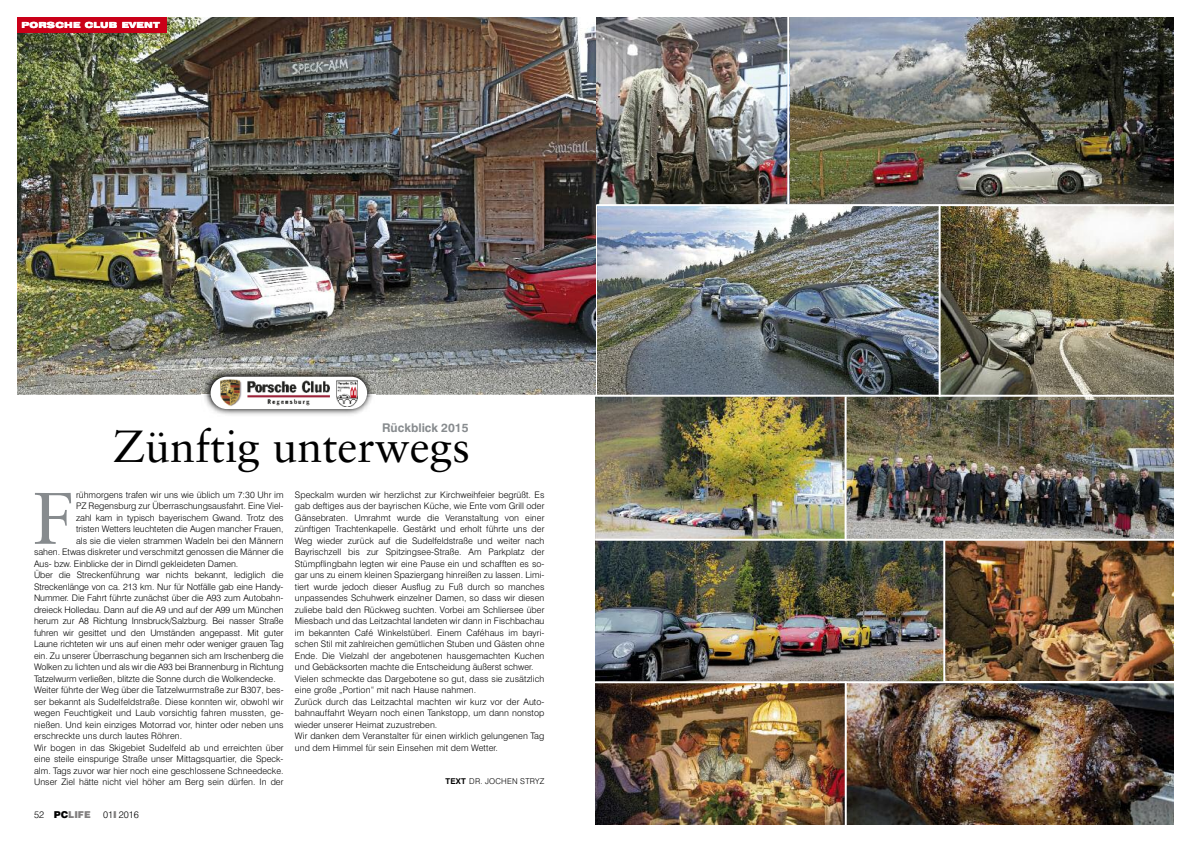
<style>
.page{position:relative;width:1191px;height:842px;background:#fff}
.page>*{position:absolute;margin:0;border:0;box-sizing:border-box;transform-origin:0 0}
.t1{font:73.1px "Sabon";color:#878b8e}
.t2{font:45px "Sabon";color:#000}
.t3{font:700 12px "Swiss 721 BT";color:#878b8e}
.t4{font:900 9.5px "Swiss 721 BT";color:#828080}
.t5{font:300 9.5px "Swiss 721 BT";color:#000}
.t6{font:300 9px/11.5px "Swiss 721 BT";letter-spacing:.005em;color:#000}
.t7{font:900 expanded 8.4px "Swiss 721 BT";letter-spacing:.02em;color:#fff}
.t8{font:300 8px "Swiss 721 BT";letter-spacing:.025em;color:#000}
.s1{font-weight:300;color:#000}
.s2{color:#000}
.s3{font-weight:900;color:#828080}
.s4{font-weight:700}
</style>
<div class="page">
<img style="left:17px;top:17px;width:578px;height:378px">
<img style="left:846px;top:684px;width:328px;height:141px">
<img style="left:846px;top:397px;width:328px;height:142px">
<img style="left:789px;top:17px;width:385px;height:187px">
<img style="left:596px;top:17px;width:191px;height:187px">
<img style="left:939px;top:206px;width:235px;height:194px">
<img style="left:597px;top:206px;width:341px;height:189px">
<img style="left:595px;top:397px;width:249px;height:142px">
<img style="left:595px;top:541px;width:579px;height:140px">
<img style="left:595px;top:683px;width:249px;height:142px">
<hr style="left:0;top:395px;width:1181px;height:2px;background:#fff">
<hr style="left:938px;top:205px;width:2px;height:192px;background:#fff">
<hr style="left:943px;top:539px;width:2px;height:144px;background:#fff">
<img style="left:202px;top:368px;width:174px;height:47px">
<div style="left:211px;top:377px;width:156px;height:32px;background:#fff;border-radius:16px"></div>
<img style="left:221px;top:379px;width:136px;height:27px">
<div style="left:17px;top:17px;width:149px;height:16px;background:#ca0018"></div>
<p class="t7" style="left:21px;top:22px;width:140px">PORSCHE CLUB EVENT</p>
<h3 class="t3" style="left:382px;top:424px;width:88px">Rückblick 2015</h3>
<h2 class="t2" style="left:113px;top:428px;width:359px">Zünftig unterwegs</h2>
<h1 class="t1" style="left:33px;top:488px;width:42px">F</h1>
<p class="t6" style="left:76px;top:490px;width:209px">rühmorgens trafen wir uns wie üblich um 7:30 Uhr im</p>
<p class="t6" style="left:76px;top:501px;width:209px">PZ Regensburg zur Überraschungsausfahrt. Eine Viel-</p>
<p class="t6" style="left:76px;top:513px;width:209px">zahl kam in typisch bayerischem Gwand. Trotz des</p>
<p class="t6" style="left:76px;top:524px;width:209px">tristen Wetters leuchteten die Augen mancher Frauen,</p>
<p class="t6" style="left:76px;top:536px;width:209px">als sie die vielen strammen Wadeln bei den Männern</p>
<p class="t6" style="left:34px;top:547px;width:251px">sahen. Etwas diskreter und verschmitzt genossen die Männer die</p>
<p class="t6" style="left:34px;top:559px;width:206px">Aus- bzw. Einblicke der in Dirndl gekleideten Damen.</p>
<p class="t6" style="left:34px;top:570px;width:251px">Über die Streckenführung war nichts bekannt, lediglich die</p>
<p class="t6" style="left:34px;top:582px;width:251px">Streckenlänge von ca. 213 km. Nur für Notfälle gab eine Handy-</p>
<p class="t6" style="left:34px;top:593px;width:251px">Nummer. Die Fahrt führte zunächst über die A93 zum Autobahn-</p>
<p class="t6" style="left:34px;top:605px;width:251px">dreieck Holledau. Dann auf die A9 und auf der A99 um München</p>
<p class="t6" style="left:34px;top:616px;width:251px">herum zur A8 Richtung Innsbruck/Salzburg. Bei nasser Straße</p>
<p class="t6" style="left:34px;top:628px;width:251px">fuhren wir gesittet und den Umständen angepasst. Mit guter</p>
<p class="t6" style="left:34px;top:639px;width:251px">Laune richteten wir uns auf einen mehr oder weniger grauen Tag</p>
<p class="t6" style="left:34px;top:651px;width:251px">ein. Zu unserer Überraschung begannen sich am Irschenberg die</p>
<p class="t6" style="left:34px;top:662px;width:251px">Wolken zu lichten und als wir die A93 bei Brannenburg in Richtung</p>
<p class="t6" style="left:34px;top:674px;width:243px">Tatzelwurm verließen, blitzte die Sonne durch die Wolkendecke.</p>
<p class="t6" style="left:34px;top:685px;width:251px">Weiter führte der Weg über die Tatzelwurmstraße zur B307, bes-</p>
<p class="t6" style="left:34px;top:697px;width:251px">ser bekannt als Sudelfeldstraße. Diese konnten wir, obwohl wir</p>
<p class="t6" style="left:34px;top:708px;width:251px">wegen Feuchtigkeit und Laub vorsichtig fahren mussten, ge-</p>
<p class="t6" style="left:34px;top:720px;width:251px">nießen. Und kein einziges Motorrad vor, hinter oder neben uns</p>
<p class="t6" style="left:34px;top:731px;width:150px">erschreckte uns durch lautes Röhren.</p>
<p class="t6" style="left:34px;top:743px;width:251px">Wir bogen in das Skigebiet Sudelfeld ab und erreichten über</p>
<p class="t6" style="left:34px;top:754px;width:251px">eine steile einspurige Straße unser Mittagsquartier, die Speck-</p>
<p class="t6" style="left:34px;top:766px;width:251px">alm. Tags zuvor war hier noch eine geschlossene Schneedecke.</p>
<p class="t6" style="left:34px;top:777px;width:251px">Unser Ziel hätte nicht viel höher am Berg sein dürfen. In der</p>
<p class="t4" style="left:34px;top:811px;width:58px"><span class="s1">52</span> <span class="s2">PC</span>LIFE</p>
<p class="t5" style="left:103px;top:811px;width:37px">01<span class="s3">I</span> 2016</p>
<p class="t6" style="left:295px;top:490px;width:251px">Speckalm wurden wir herzlichst zur Kirchweihfeier begrüßt. Es gab deftiges aus der bayrischen Küche, wie Ente vom Grill oder Gänsebraten. Umrahmt wurde die Veranstaltung von einer zünftigen Trachtenkapelle. Gestärkt und erholt führte uns der Weg wieder zurück auf die Sudelfeldstraße und weiter nach Bayrischzell bis zur Spitzingsee-Straße. Am Parkplatz der Stümpflingbahn legten wir eine Pause ein und schafften es so&shy;gar uns zu einem kleinen Spaziergang hinreißen zu lassen. Limi&shy;tiert wurde jedoch dieser Ausflug zu Fuß durch so manches unpassendes Schuhwerk einzelner Damen, so dass wir diesen zuliebe bald den Rückweg suchten. Vorbei am Schliersee über Miesbach und das Leitzachtal landeten wir dann in Fischbachau im bekannten Café Winkelstüberl. Einem Caféhaus im bayri&shy;schen Stil mit zahlreichen gemütlichen Stuben und Gästen ohne Ende. Die Vielzahl der angebotenen hausgemachten Kuchen und Gebäcksorten machte die Entscheidung äußerst schwer.<br>Vielen schmeckte das Dargebotene so gut, dass sie zusätzlich eine große „Portion“ mit nach Hause nahmen.<br>Zurück durch das Leitzachtal machten wir kurz vor der Auto&shy;bahnauffahrt Weyarn noch einen Tankstopp, um dann nonstop wieder unserer Heimat zuzustreben.<br>Wir danken dem Veranstalter für einen wirklich gelungenen Tag und dem Himmel für sein Einsehen mit dem Wetter.</p>
<p class="t8" style="left:445px;top:778px;width:100px"><span class="s4">TEXT</span> DR. JOCHEN STRYZ</p>
</div>
